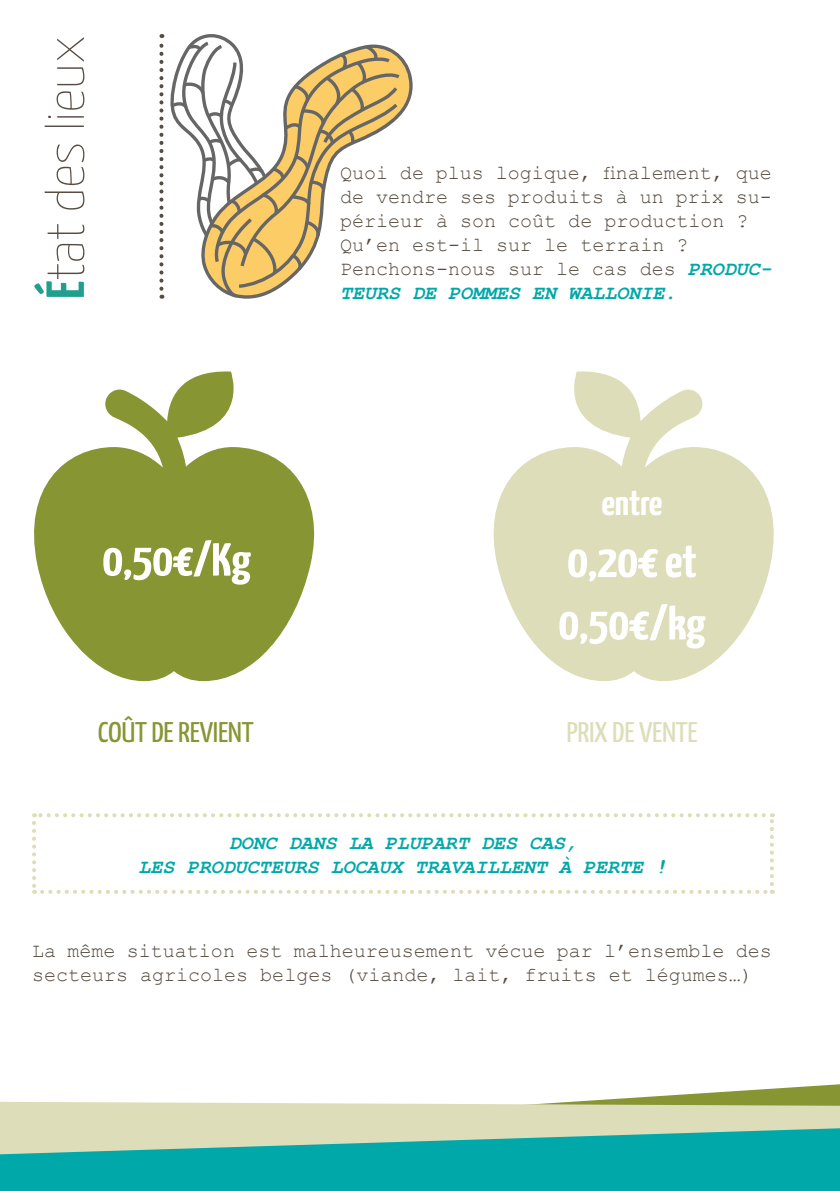
<style>
.page{position:relative;width:840px;height:1191px;background:#fff}
.page>*{position:absolute;margin:0;border:0;box-sizing:border-box;transform-origin:0 0}
.t1{font:200 53.4px "Yanone Kaffeesatz";letter-spacing:-.01em;color:#564c42;scale:1.12 1}
.t2{font:700 46.2px "Yanone Kaffeesatz";letter-spacing:-.01em;color:#fff;scale:1.12 1}
.t3{font:700 35.6px "Yanone Kaffeesatz";letter-spacing:-.01em;color:#fff;scale:1.12 1}
.t4{font:28.4px "Yanone Kaffeesatz";letter-spacing:-.01em;color:#879533;scale:1.12 1}
.t5{font:28.4px "Yanone Kaffeesatz";letter-spacing:-.01em;color:#ddddba;scale:1.12 1}
.t6{font:20px/24px "Courier New";color:#564c42;text-align:justify}
.t7{font:italic 700 20px "Courier New";color:#00a8a9}
.s1{font-weight:700;color:#219f8e}
.s2{font-weight:700;font-style:italic;color:#00a8a9}
</style>
<div class="page">
<svg style="left:584px;top:1084px;width:255px;height:17px"></svg>
<svg style="left:0;top:1101px;width:839px;height:90px;background:#62bfaf"></svg>
<svg style="left:32px;top:813px;width:741px;height:80px"></svg>
<svg style="left:34px;top:371px;width:281px;height:310px;fill:#879533"></svg>
<svg style="left:493px;top:371px;width:280px;height:310px;fill:#ddddba"></svg>
<svg style="left:399px;top:54px;width:14px;height:63px"></svg>
<svg style="left:159px;top:34px;width:240px;height:265px"></svg>
<p class="t1" style="left:33px;top:299px;width:236px;rotate:-90deg"><span class="s1">É</span>tat des lieux</p>
<p class="t6" style="left:340px;top:160px;width:433px">Quoi de plus logique, finalement, que de vendre ses produits à un prix su&shy;périeur à son coût de production ?</p>
<p class="t6" style="left:340px;top:232px;width:350px">Qu’en est-il sur le terrain ?</p>
<p class="t6" style="left:340px;top:256px;width:433px">Penchons-nous sur le cas des <span class="s2">PRODUC-</span></p>
<p class="t7" style="left:340px;top:278px;width:338px">TEURS DE POMMES EN WALLONIE.</p>
<p class="t2" style="left:102px;top:531px;width:134px">0,50€/Kg</p>
<p class="t3" style="left:601px;top:480px;width:56px">entre</p>
<p class="t2" style="left:567px;top:532px;width:117px">0,20€ et</p>
<p class="t2" style="left:558px;top:595px;width:133px">0,50€/kg</p>
<p class="t4" style="left:98px;top:715px;width:140px">COÛT DE REVIENT</p>
<p class="t5" style="left:566px;top:715px;width:119px">PRIX DE VENTE</p>
<p class="t7" style="left:228px;top:829px;width:350px">DONC DANS LA PLUPART DES CAS,</p>
<p class="t7" style="left:138px;top:853px;width:530px">LES PRODUCTEURS LOCAUX TRAVAILLENT À PERTE !</p>
<p class="t6" style="left:32px;top:937px;width:740px">La même situation est malheureusement vécue par l’ensemble des secteurs agricoles belges (viande, lait, fruits et légumes…)</p>
</div>
